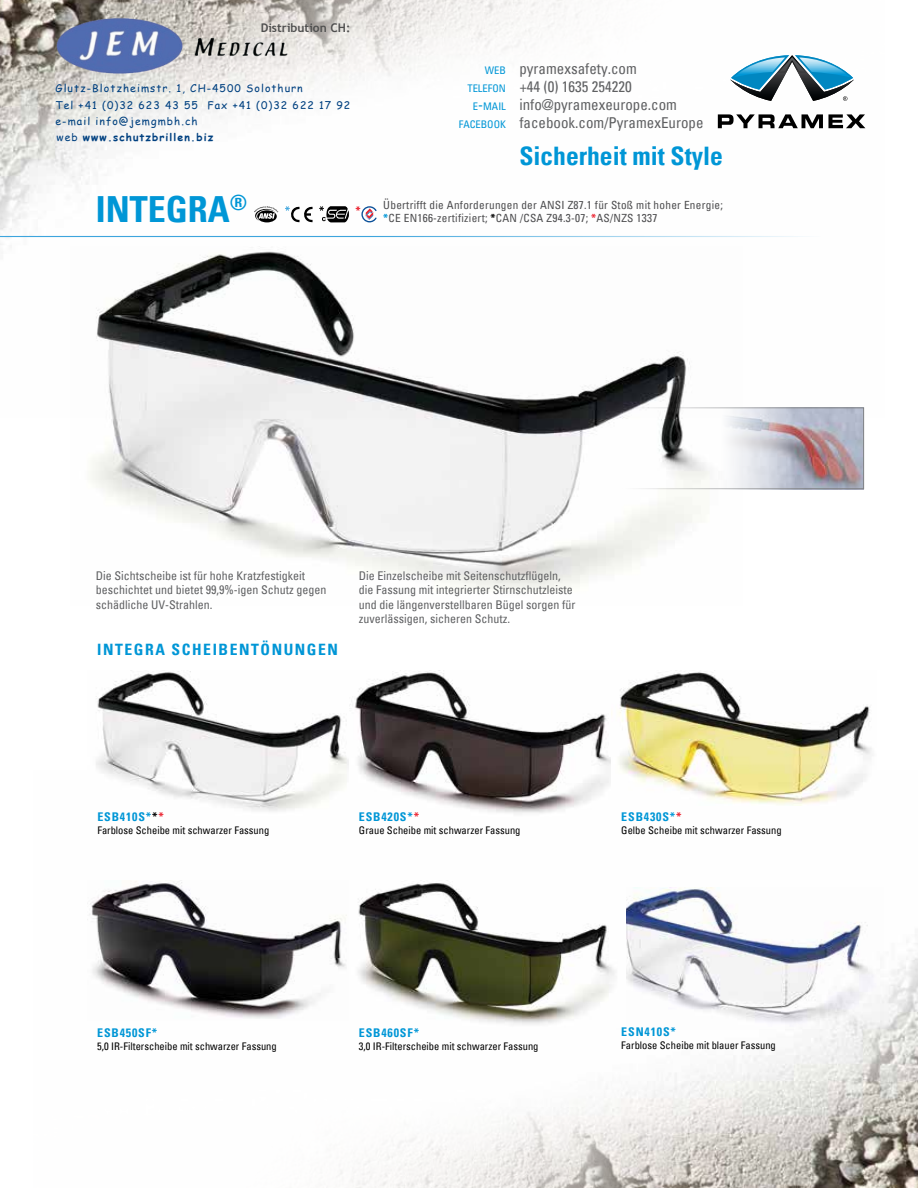
<style>
.page{position:relative;width:918px;height:1188px;background:#fff}
.page>*{position:absolute;margin:0;border:0;box-sizing:border-box;transform-origin:0 0}
.t1{font:700 condensed 36px "Univers";color:#0096d6}
.t2{font:700 condensed 25.5px "Univers";color:#0096d6}
.t3{font:700 condensed 15.6px "Univers";letter-spacing:.1em;color:#0096d6}
.t4{font:condensed 15px "Univers";color:#5f6062}
.t5{font:condensed 12px/14.4px "Univers";color:#5f6062}
.t6{font:700 condensed 12px "Univers";letter-spacing:.07em;color:#0096d6}
.t7{font:700 12px "Trebuchet MS";color:#4f4f4f}
.t8{font:condensed 11.25px/13.5px "Univers";letter-spacing:.025em;color:#4d4d4f}
.t9{font:condensed 10.5px "Univers";color:#000}
.t10{font:10.5px/16.2px "Comic Sans MS";letter-spacing:.1em;color:#004080}
.s1{font-weight:700}
.s2{font-size:10.5px;color:#0096d6}
.s3{color:#0096d6}
.s4{font-family:"Univers 57 Condensed";font-stretch:normal}
.s5{font-weight:700;color:#0096d6}
.s6{font-weight:700;color:#000}
.s7{font-weight:700;color:#eb2532}
.s8{color:#000}
.s9{color:#eb2532}
</style>
<div class="page">
<img style="left:0;top:0;width:866px;height:418px">
<img style="left:338px;top:887px;width:580px;height:301px">
<hr style="left:0;top:236px;width:820px;height:1px;background:#3da5dd">
<img style="left:743px;top:409px;width:119px;height:78px">
<div style="left:622px;top:407px;width:242px;height:82px;border:1px solid #808285"></div>
<img style="left:70px;top:247px;width:673px;height:343px">
<img style="left:617px;top:888px;width:266px;height:141px">
<img style="left:96px;top:670px;width:253px;height:141px">
<img style="left:89px;top:881px;width:260px;height:140px">
<img style="left:350px;top:670px;width:261px;height:144px">
<img style="left:349px;top:883px;width:276px;height:145px">
<img style="left:618px;top:672px;width:254px;height:134px">
<div style="left:257px;top:210px;width:20px;height:12px;background:#000;border-radius:50%"></div>
<svg style="left:254px;top:206px;width:24px;height:15px"></svg>
<svg style="left:285px;top:206px;width:28px;height:16px"></svg>
<svg style="left:319px;top:206px;width:30px;height:16px"></svg>
<svg style="left:356px;top:206px;width:21px;height:16px"></svg>
<svg style="left:718px;top:114px;width:147px;height:14px"></svg>
<svg style="left:730px;top:55px;width:124px;height:46px"></svg>
<img style="left:53px;top:14px;width:239px;height:66px">
<p class="t7" style="left:261px;top:20px;width:91px">Distribution CH:</p>
<p class="t10" style="left:56px;top:80px;width:296px">Glutz-Blotzheimstr. 1, CH-4500 Solothurn<br>Tel +41 (0)32 623 43 55 Fax +41 (0)32 622 17 92 e-mail info@jemgmbh.ch<br>web <span class="s1">www.schutzbrillen.biz</span></p>
<p class="t4" style="left:485px;top:59px;width:153px"><span class="s2">WEB</span> pyramexsafety.com</p>
<p class="t4" style="left:467px;top:77px;width:166px"><span class="s2">TELEFON</span> +44 (0) 1635 254220</p>
<p class="t4" style="left:473px;top:95px;width:206px"><span class="s2">E</span><span class="s3">-</span><span class="s2">MAIL</span> info@pyramexeurope.com</p>
<p class="t4" style="left:459px;top:113px;width:246px"><span class="s2">FACEBOOK</span> facebook.com/PyramexEurope</p>
<h2 class="t2" style="left:519px;top:141px;width:205px">Sicherheit <span class="s4">mit</span> St<span class="s4">y</span>l<span class="s4">e</span></h2>
<h1 class="t1" style="left:96px;top:187px;width:153px">INTEGRA<sup>®</sup></h1>
<p class="t8" style="left:383px;top:198px;width:341px">Übertrifft die Anforderungen der ANSI Z87.1 für Stoß mit hoher Energie; <span class="s5">*</span>CE EN166-zertifiziert; <span class="s6">*</span>CAN /CSA Z94.3-07; <span class="s7">*</span>AS/NZS 1337</p>
<p class="t5" style="left:96px;top:568px;width:232px">Die Sichtscheibe ist für hohe Kratzfestigkeit beschichtet und bietet 99,9%-igen Schutz gegen schädliche UV-Strahlen.</p>
<p class="t5" style="left:359px;top:568px;width:218px">Die Einzelscheibe mit Seitenschutzflügeln, die Fassung mit integrierter Stirnschutzleiste und die längenverstellbaren Bügel sorgen für zuverlässigen, sicheren Schutz.</p>
<h3 class="t3" style="left:97px;top:639px;width:242px">INTEGRA SCHEIBENTÖNUNGEN</h3>
<p class="t6" style="left:97px;top:810px;width:68px">ESB410S*<span class="s8">*</span><span class="s9">*</span></p>
<p class="t9" style="left:97px;top:823px;width:174px">Farblose Scheibe mit schwarzer Fassung</p>
<p class="t6" style="left:359px;top:810px;width:62px">ESB420S*<span class="s9">*</span></p>
<p class="t9" style="left:359px;top:823px;width:163px">Graue Scheibe mit schwarzer Fassung</p>
<p class="t6" style="left:97px;top:1026px;width:62px">ESB450SF*</p>
<p class="t9" style="left:97px;top:1039px;width:181px">5,0 IR-Filterscheibe mit schwarzer Fassung</p>
<p class="t6" style="left:359px;top:1026px;width:62px">ESB460SF*</p>
<p class="t9" style="left:359px;top:1039px;width:181px">3,0 IR-Filterscheibe mit schwarzer Fassung</p>
<p class="t6" style="left:621px;top:810px;width:62px">ESB430S*<span class="s9">*</span></p>
<p class="t9" style="left:621px;top:823px;width:162px">Gelbe Scheibe mit schwarzer Fassung</p>
<p class="t6" style="left:621px;top:1025px;width:56px">ESN410S*</p>
<p class="t9" style="left:621px;top:1038px;width:156px">Farblose Scheibe mit blauer Fassung</p>
</div>
